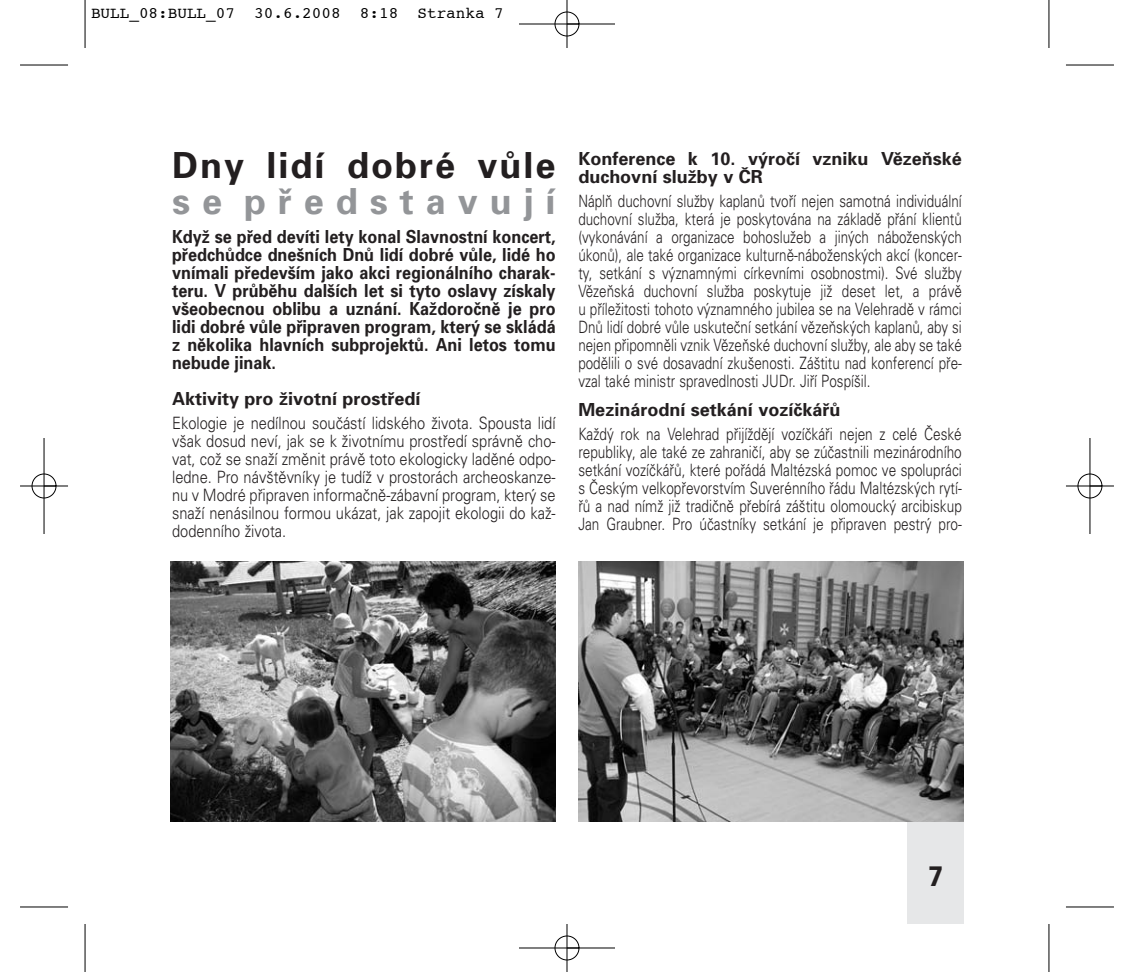
<style>
.page{position:relative;width:1134px;height:972px;background:#fff}
.page>*{position:absolute;margin:0;border:0;box-sizing:border-box;transform-origin:0 0}
.t1{font:700 36px "Univers CE";letter-spacing:.055em;color:#231f20}
.t2{font:700 36px "Univers CE";letter-spacing:.33em;color:#939598}
.t3{font:700 28px "Teuton Normal CE";color:#231f20}
.t4{font:700 18px/18px "Univers CE";color:#231f20;text-align:justify;scale:.9 1}
.t5{font:700 18px/18px "Univers CE";color:#231f20}
.t6{font:300 17px/18px "Univers CE";color:#231f20;text-align:justify;scale:.79 1}
.t7{font:300 17px/18px "Univers CE";color:#231f20;text-align:justify;scale:.8 1}
.t8{font:300 17px/18px "Univers CE";color:#231f20;text-align:justify;scale:.86 1}
.t9{font:16px "Courier";color:#000}
</style>
<div class="page">
<div style="left:907px;top:822px;width:57px;height:102px;background:#e6e7e8"></div>
<img style="left:170px;top:561px;width:386px;height:261px">
<img style="left:578px;top:561px;width:386px;height:261px">
<hr style="left:85px;top:0;width:1px;height:48px;background:#000">
<hr style="left:20px;top:65px;width:48px;height:1px;background:#000">
<hr style="left:1048px;top:0;width:1px;height:48px;background:#000">
<hr style="left:1066px;top:65px;width:48px;height:1px;background:#000">
<hr style="left:85px;top:924px;width:1px;height:48px;background:#000">
<hr style="left:20px;top:907px;width:48px;height:1px;background:#000">
<hr style="left:1048px;top:924px;width:1px;height:48px;background:#000">
<hr style="left:1066px;top:907px;width:48px;height:1px;background:#000">
<div style="left:554px;top:11px;width:25px;height:25px;border:1px solid #fff;border-radius:50%"></div>
<div style="left:554px;top:935px;width:25px;height:25px;border:1px solid #fff;border-radius:50%"></div>
<div style="left:32px;top:473px;width:25px;height:25px;border:1px solid #fff;border-radius:50%"></div>
<div style="left:1077px;top:473px;width:25px;height:25px;border:1px solid #fff;border-radius:50%"></div>
<hr style="left:519px;top:24px;width:96px;height:1px;background:#000">
<hr style="left:519px;top:948px;width:96px;height:1px;background:#000">
<hr style="left:44px;top:438px;width:1px;height:96px;background:#000">
<hr style="left:1089px;top:438px;width:1px;height:96px;background:#000">
<hr style="left:567px;top:0;width:1px;height:48px;background:#000">
<hr style="left:567px;top:924px;width:1px;height:48px;background:#000">
<hr style="left:20px;top:486px;width:48px;height:1px;background:#000">
<hr style="left:1066px;top:486px;width:48px;height:1px;background:#000">
<div style="left:555px;top:12px;width:24px;height:24px;border:1px solid #000;border-radius:50%"></div>
<div style="left:555px;top:936px;width:24px;height:24px;border:1px solid #000;border-radius:50%"></div>
<div style="left:32px;top:474px;width:24px;height:24px;border:1px solid #000;border-radius:50%"></div>
<div style="left:1078px;top:474px;width:24px;height:24px;border:1px solid #000;border-radius:50%"></div>
<p class="t9" style="left:91px;top:6px;width:414px">BULL_08:BULL_07 30.6.2008 8:18 Stránka 7</p>
<h1 class="t1" style="left:172px;top:152px;width:385px">Dny lidí dobré vůle</h1>
<h1 class="t2" style="left:172px;top:188px;width:385px">se představují</h1>
<p class="t4" style="left:172px;top:230px;width:428px">Když se před devíti lety konal Slavnostní koncert, předchůdce dnešních Dnů lidí dobré vůle, lidé ho vnímali především jako akci regionálního charak&shy;teru. V průběhu dalších let si tyto oslavy získaly všeobecnou oblibu a uznání. Každoročně je pro lidi dobré vůle připraven program, který se skládá z několika hlavních subprojektů. Ani letos tomu nebude jinak.</p>
<p class="t5" style="left:172px;top:392px;width:250px">Aktivity pro životní prostředí</p>
<p class="t8" style="left:172px;top:416px;width:448px">Ekologie je nedílnou součástí lidského života. Spousta lidí však dosud neví, jak se k životnímu prostředí správně cho&shy;vat, což se snaží změnit právě toto ekologicky laděné odpo&shy;ledne. Pro návštěvníky je tudíž v prostorách archeoskanze&shy;nu v Modré připraven informačně-zábavní program, který se snaží nenásilnou formou ukázat, jak zapojit ekologii do kaž&shy;dodenního života.</p>
<p class="t5" style="left:578px;top:151px;width:385px">Konference k 10. výročí vzniku Vězeňské duchovní služby v ČR</p>
<p class="t6" style="left:578px;top:193px;width:487px">Náplň duchovní služby kaplanů tvoří nejen samotná individuální duchovní služba, která je poskytována na základě přání klientů (vykonávání a organizace bohoslužeb a jiných náboženských úkonů), ale také organizace kulturně-náboženských akcí (koncer&shy;ty, setkání s významnými církevními osobnostmi). Své služby Vězeňská duchovní služba poskytuje již deset let, a právě u příležitosti tohoto významného jubilea se na Velehradě v rámci Dnů lidí dobré vůle uskuteční setkání vězeňských kaplanů, aby si nejen připomněli vznik Vězeňské duchovní služby, ale aby se také podělili o své dosavadní zkušenosti. Záštitu nad konferencí pře&shy;vzal také ministr spravedlnosti JUDr. Jiří Pospíšil.</p>
<p class="t5" style="left:578px;top:402px;width:264px">Mezinárodní setkání vozíčkářů</p>
<p class="t7" style="left:578px;top:426px;width:481px">Každý rok na Velehrad přijíždějí vozíčkáři nejen z celé České republiky, ale také ze zahraničí, aby se zúčastnili mezinárodního setkání vozíčkářů, které pořádá Maltézská pomoc ve spolupráci s Českým velkopřevorstvím Suverénního řádu Maltézských rytí&shy;řů a nad nímž již tradičně přebírá záštitu olomoucký arcibiskup Jan Graubner. Pro účastníky setkání je připraven pestrý pro-</p>
<h2 class="t3" style="left:928px;top:867px;width:16px">7</h2>
</div>
